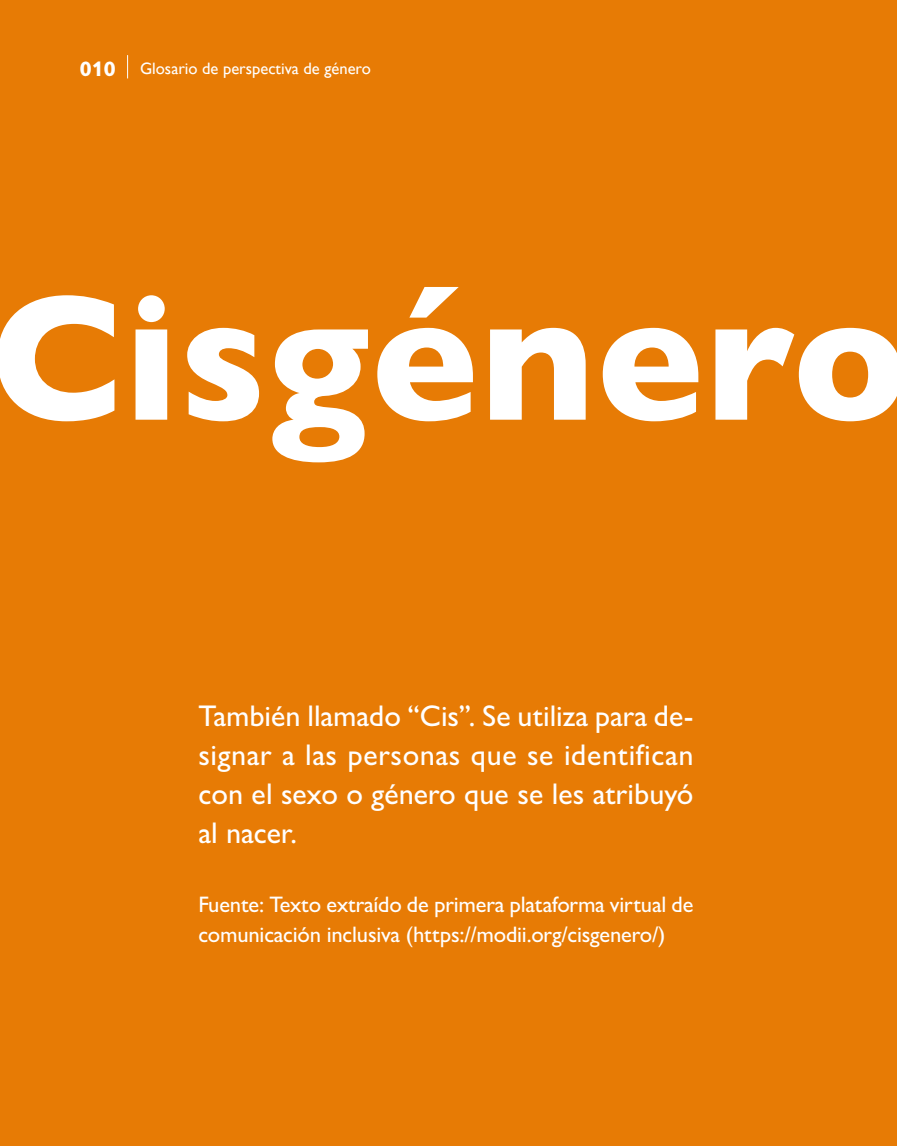
<style>
.page{position:relative;width:897px;height:1146px;background:#fff}
.page>*{position:absolute;margin:0;border:0;box-sizing:border-box;transform-origin:0 0}
.t1{font:800 180px "Gill Sans Nova";letter-spacing:.01em;color:#fff}
.t2{font:500 30px/39px "Gill Sans Nova";color:#fff;text-align:justify}
.t3{font:500 22.5px/30px "Gill Sans Nova";letter-spacing:-.01em;color:#fff}
.t4{font:16.5px "Gill Sans";color:#fff}
.s1{font-family:"Gill Sans Nova";font-weight:700;font-size:21px}
</style>
<div class="page">
<div style="left:0;top:0;width:897px;height:1145px;background:#e77b05"></div>
<svg style="left:127px;top:55px;width:1px;height:23px"></svg>
<p class="t4" style="left:80px;top:59px;width:292px"><span class="s1">010</span> Glosario de perspectiva de género</p>
<p class="t1" style="left:-10px;top:246px;width:919px">Cisgénero</p>
<p class="t2" style="left:198px;top:696px;width:497px">También llamado “Cis”. Se utiliza para de&shy;signar a las personas que se identifican con el sexo o género que se les atribuyó al nacer.</p>
<p class="t3" style="left:198px;top:889px;width:496px">Fuente: Texto extraído de primera plataforma virtual de comunicación inclusiva (https://modii.org/cisgenero/)</p>
</div>
